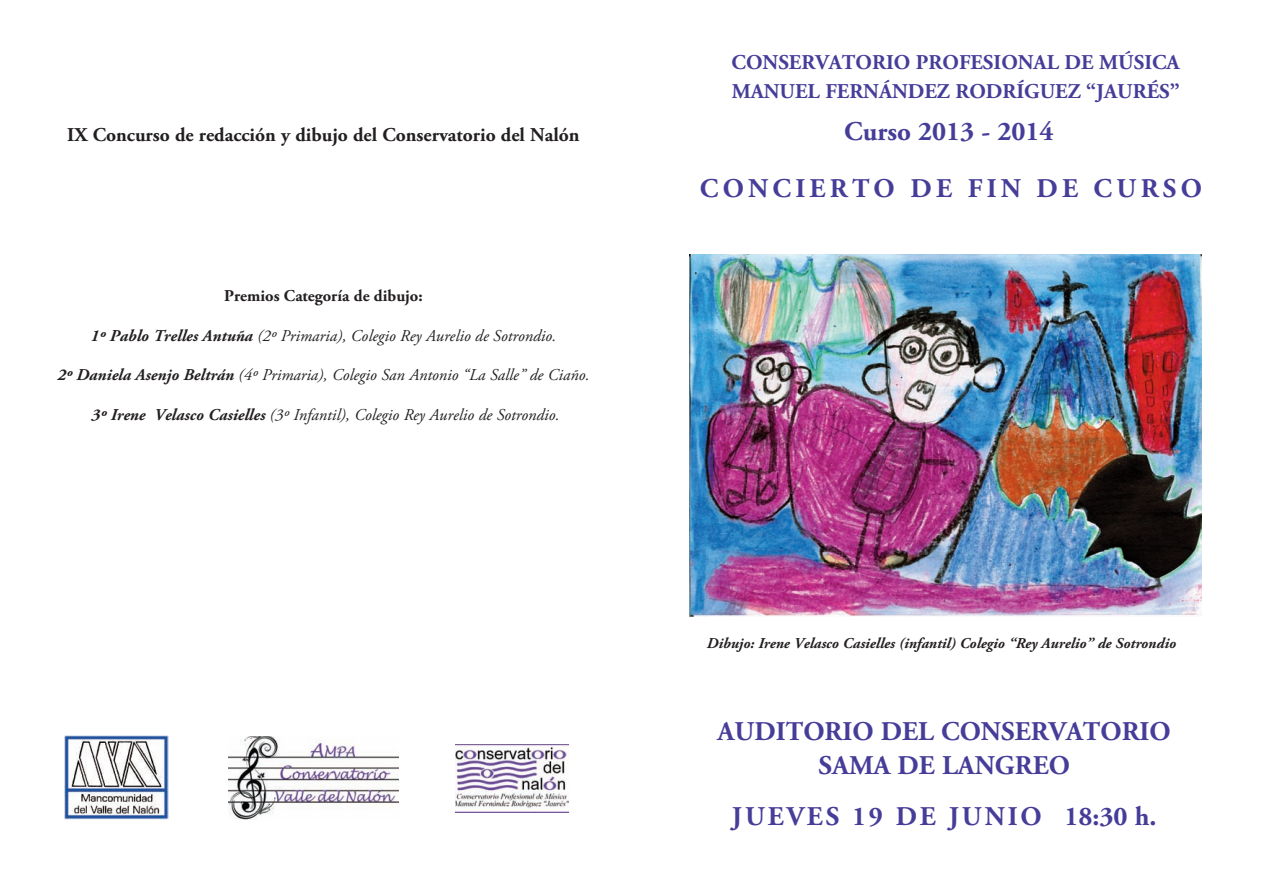
<style>
.page{position:relative;width:1263px;height:893px;background:#fff}
.page>*{position:absolute;margin:0;border:0;box-sizing:border-box;transform-origin:0 0}
.t1{font:700 27px/34.5px "Adobe Garamond Pro";color:#463d99;text-align:center}
.t2{font:700 27px "Adobe Garamond Pro";letter-spacing:.105em;color:#463d99}
.t3{font:700 27px "Adobe Garamond Pro";letter-spacing:.155em;color:#463d99}
.t4{font:700 21px/29.5px "Adobe Garamond Pro";color:#463d99}
.t5{font:700 19.5px "Adobe Garamond Pro";color:#231f20}
.t6{font:italic 16.5px "Adobe Garamond Pro";color:#231f20}
.t7{font:700 16.5px "Adobe Garamond Pro";color:#231f20}
.t8{font:italic 700 15px "Adobe Garamond Pro";color:#231f20}
.s1{font-weight:700}
</style>
<div class="page">
<img style="left:64px;top:736px;width:105px;height:84px">
<img style="left:455px;top:744px;width:114px;height:69px">
<img style="left:690px;top:255px;width:511px;height:362px">
<img style="left:229px;top:736px;width:170px;height:84px">
<p class="t5" style="left:67px;top:127px;width:514px">IX Concurso de redacción y dibujo del Conservatorio del Nalón</p>
<p class="t7" style="left:224px;top:289px;width:200px">Premios Categoría de dibujo:</p>
<p class="t6" style="left:91px;top:329px;width:467px"><span class="s1">1º Pablo Trelles Antuña</span> (2º Primaria), Colegio Rey Aurelio de Sotrondio.</p>
<p class="t6" style="left:57px;top:369px;width:534px"><span class="s1">2º Daniela Asenjo Beltrán</span> (4º Primaria), Colegio San Antonio “La Salle” de Ciaño.</p>
<p class="t6" style="left:92px;top:408px;width:470px"><span class="s1">3º Irene Velasco Casielles</span> (3º Infantil), Colegio Rey Aurelio de Sotrondio.</p>
<p class="t4" style="left:732px;top:49px;width:450px">CONSERVATORIO PROFESIONAL DE MÚSICA<br>MANUEL FERNÁNDEZ RODRÍGUEZ “JAURÉS”</p>
<h1 class="t1" style="left:844px;top:116px;width:211px">Curso 2013 - 2014</h1>
<h1 class="t3" style="left:700px;top:178px;width:504px">CONCIERTO DE FIN DE CURSO</h1>
<p class="t8" style="left:707px;top:637px;width:471px">Dibujo: Irene Velasco Casielles (infantil) Colegio “Rey Aurelio” de Sotrondio</p>
<h1 class="t1" style="left:718px;top:716px;width:455px">AUDITORIO DEL CONSERVATORIO<br>SAMA DE LANGREO</h1>
<h1 class="t2" style="left:732px;top:806px;width:426px">JUEVES 19 DE JUNIO 18:30 h.</h1>
</div>
